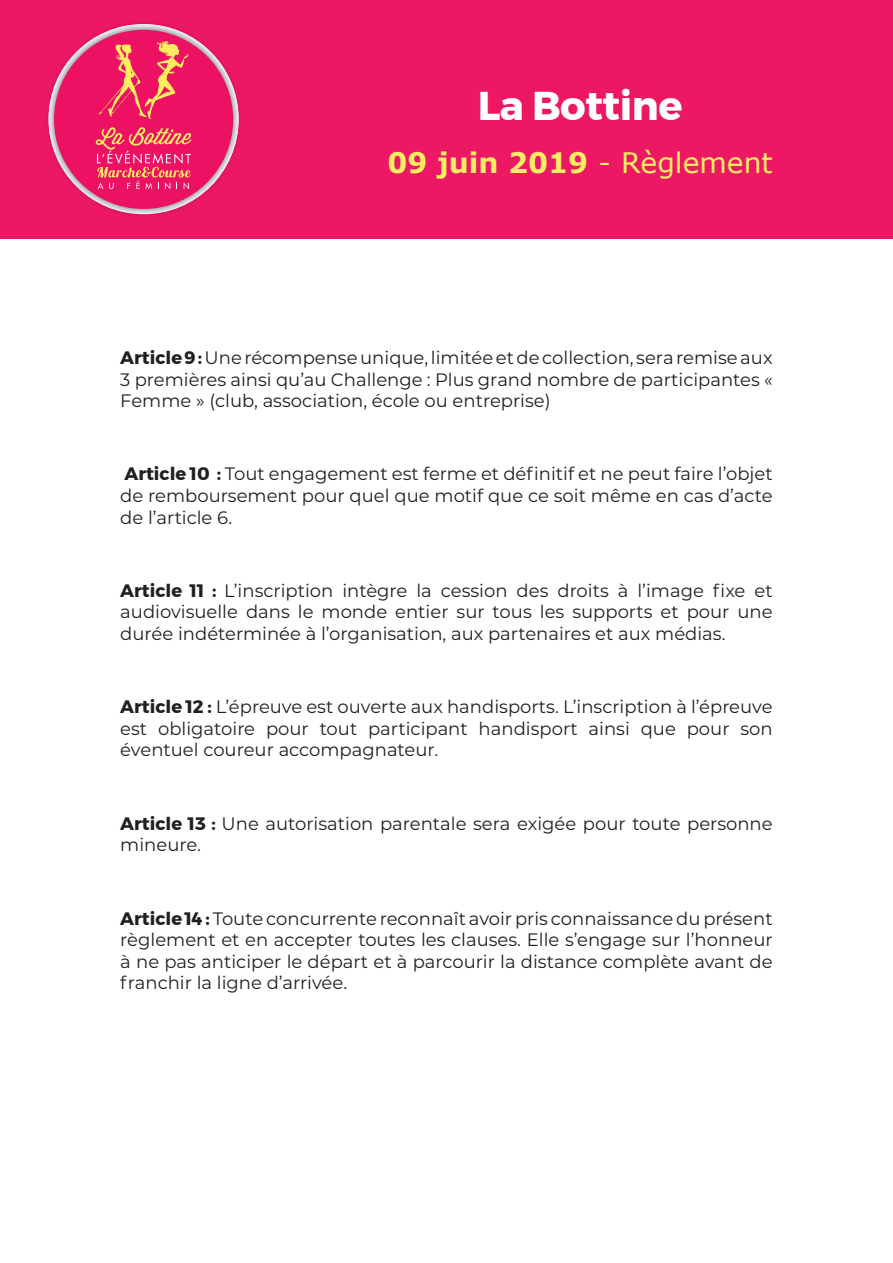
<style>
.page{position:relative;width:893px;height:1263px;background:#fff}
.page>*{position:absolute;margin:0;border:0;box-sizing:border-box;transform-origin:0 0}
.t1{font:700 40.05px "Montserrat";letter-spacing:-.01em;color:#fff}
.t2{font:700 28.2px "Verdana";color:#f8ee62}
.t3{font:18px/21.6px "Montserrat";color:#231f20;text-align:justify}
.s1{font-weight:400}
.s2{font-weight:700}
</style>
<div class="page">
<div style="left:0;top:0;width:893px;height:239px;background:#ec1864"></div>
<img style="left:48px;top:23px;width:191px;height:192px">
<img style="left:48px;top:24px;width:191px;height:190px;border-radius:95px">
<div style="left:54px;top:30px;width:179px;height:178px;background:#ec1163;border-radius:50%"></div>
<svg style="left:98px;top:41px;width:91px;height:78px"></svg>
<svg style="left:96px;top:127px;width:96px;height:62px"></svg>
<h1 class="t1" style="left:478px;top:73px;width:206px">La Bottine</h1>
<h2 class="t2" style="left:388px;top:145px;width:387px">09 juin 2019 <span class="s1">- Règlement</span></h2>
<p class="t3" style="left:120px;top:346px;width:654px"><span class="s2">Article 9 :</span> Une récompense unique, limitée et de collection, sera remise aux 3 premières ainsi qu’au Challenge : Plus grand nombre de participantes « Femme » (club, association, école ou entreprise)</p>
<p class="t3" style="left:120px;top:463px;width:654px"><span class="s2">Article 10 :</span> Tout engagement est ferme et définitif et ne peut faire l’objet de remboursement pour quel que motif que ce soit même en cas d’acte de l’article 6.</p>
<p class="t3" style="left:120px;top:579px;width:654px"><span class="s2">Article 11 :</span> L’inscription intègre la cession des droits à l’image fixe et audiovisuelle dans le monde entier sur tous les supports et pour une durée indéterminée à l’organisation, aux partenaires et aux médias.</p>
<p class="t3" style="left:120px;top:695px;width:654px"><span class="s2">Article 12 :</span> L’épreuve est ouverte aux handisports. L’inscription à l’épreuve est obligatoire pour tout participant handisport ainsi que pour son éventuel coureur accompagnateur.</p>
<p class="t3" style="left:120px;top:812px;width:654px"><span class="s2">Article 13 :</span> Une autorisation parentale sera exigée pour toute personne mineure.</p>
<p class="t3" style="left:120px;top:907px;width:654px"><span class="s2">Article 14 :</span> Toute concurrente reconnaît avoir pris connaissance du présent règlement et en accepter toutes les clauses. Elle s’engage sur l’honneur à ne pas anticiper le départ et à parcourir la distance complète avant de franchir la ligne d’arrivée.</p>
</div>
